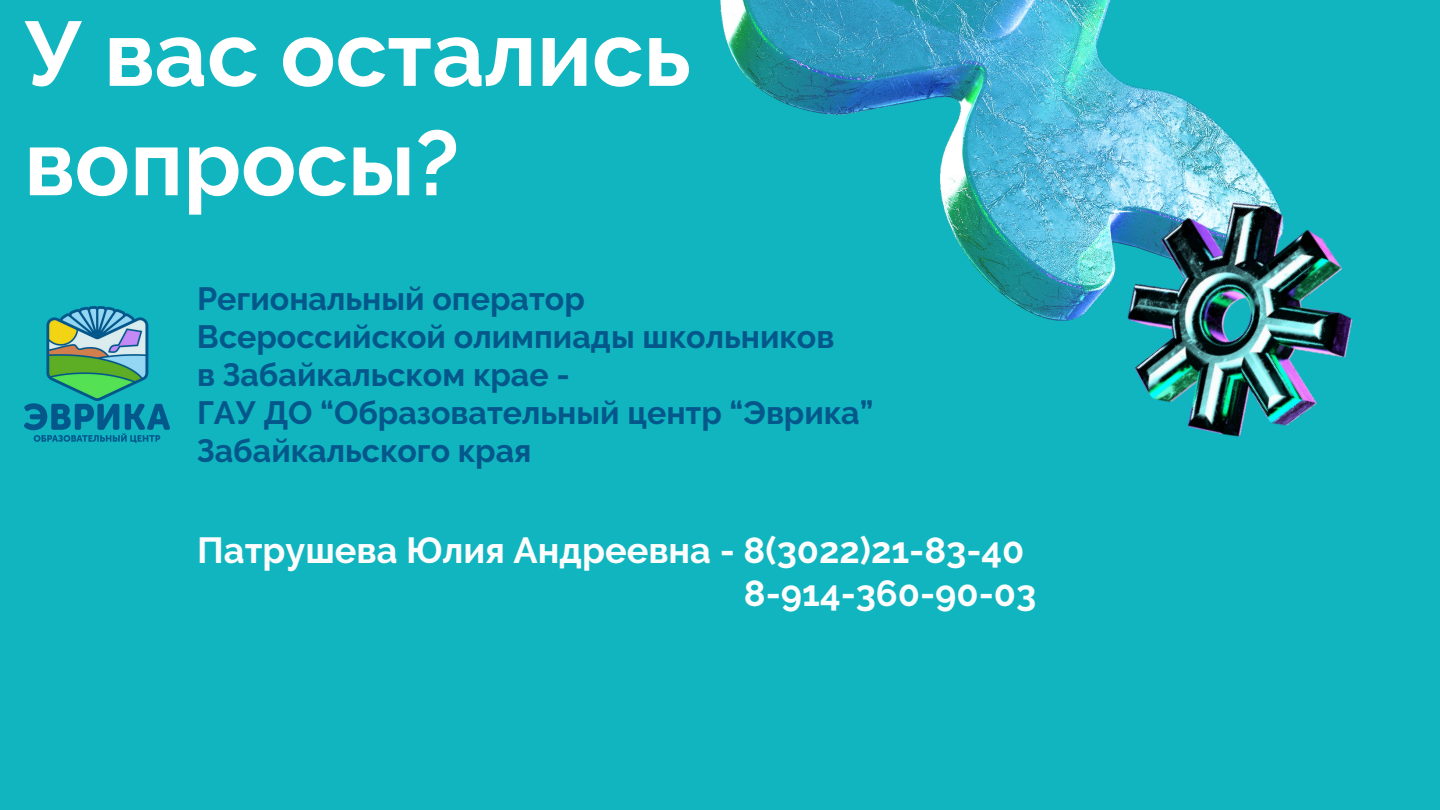
<style>
.page{position:relative;width:1440px;height:810px;background:#10b5bf}
.page>*{position:absolute;margin:0;border:0;box-sizing:border-box;transform-origin:0 0}
.t1{font:700 91.2px/109.4px "Raleway";color:#fff}
.t2{font:700 36.2px "Raleway";color:#fdfdfd}
.t3{font:700 32.2px/38.1px "Raleway";color:#04578b}
</style>
<div class="page">
<img style="left:720px;top:0;width:531px;height:321px">
<img style="left:1078px;top:160px;width:275px;height:277px">
<img style="left:24px;top:306px;width:146px;height:137px">
<p class="t1" style="left:24px;top:-1px;width:668px">У вас остались вопросы?</p>
<p class="t3" style="left:197px;top:279px;width:678px">Региональный оператор<br>Всероссийской олимпиады школьников<br>в Забайкальском крае -<br>ГАУ ДО “Образовательный центр “Эврика”<br>Забайкальского края</p>
<p class="t2" style="left:197px;top:529px;width:829px">Патрушева Юлия Андреевна - 8(3022)21-83-40</p>
<p class="t2" style="left:744px;top:572px;width:294px">8-914-360-90-03</p>
</div>
